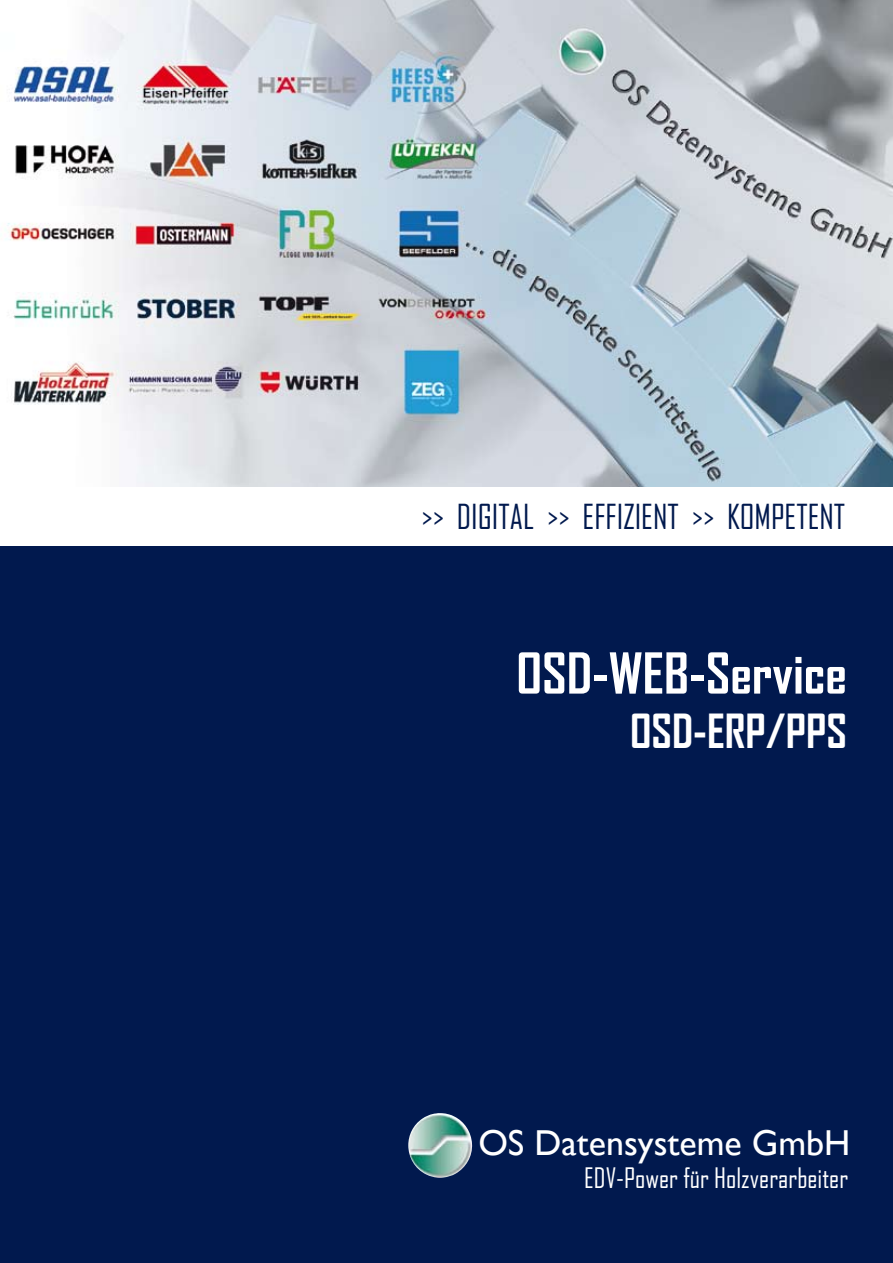
<style>
.page{position:relative;width:893px;height:1263px;background:#01194e}
.page>*{position:absolute;margin:0;border:0;box-sizing:border-box;transform-origin:0 0}
.t1{font:700 54px "Agency FB";color:#fff}
.t2{font:700 45px "Agency FB";color:#fff}
.t3{font:36px "Gill Sans";color:#fff}
.t4{font:33px "Agency FB";color:#01194e}
.t5{font:27px "Agency FB";color:#fff}
</style>
<div class="page">
<img style="left:408px;top:1113px;width:65px;height:65px">
<div style="left:0;top:485px;width:893px;height:60px;background:#fff"></div>
<img style="left:0;top:0;width:893px;height:486px">
<p class="t4" style="left:421px;top:497px;width:425px">&gt;&gt; DIGITAL &gt;&gt; EFFIZIENT &gt;&gt; KOMPETENT</p>
<h1 class="t1" style="left:516px;top:640px;width:332px">OSD-WEB-Service</h1>
<h2 class="t2" style="left:630px;top:703px;width:218px">OSD-ERP/PPS</h2>
<p class="t3" style="left:478px;top:1122px;width:374px">OS Datensysteme GmbH</p>
<p class="t5" style="left:584px;top:1162px;width:265px">EDV-Power für Holzverarbeiter</p>
</div>
